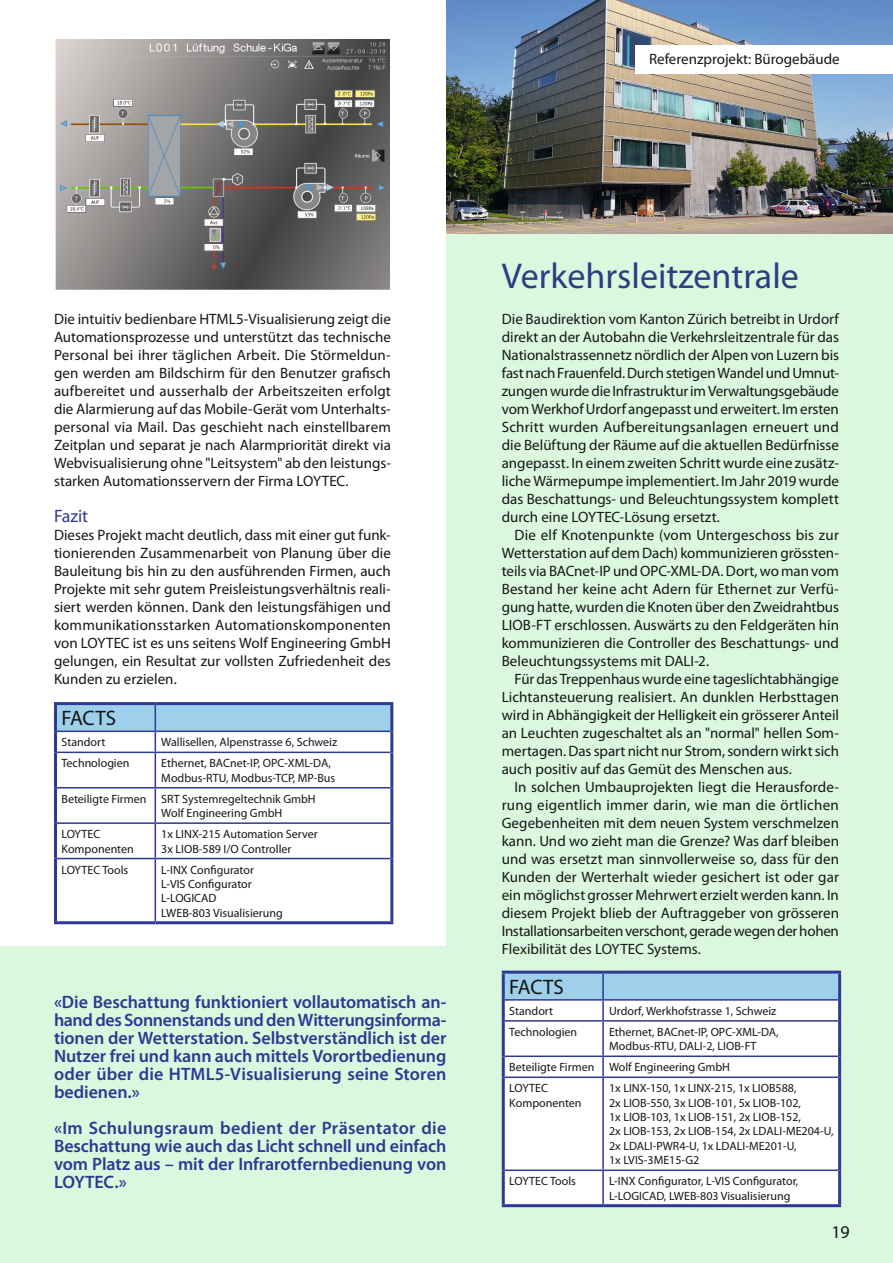
<style>
.page{position:relative;width:893px;height:1263px;background:#fff}
.page>*{position:absolute;margin:0;border:0;box-sizing:border-box;transform-origin:0 0}
.t1{font:36px "Myriad Pro";color:#2b3e83}
.t2{font:21px "Myriad Pro";letter-spacing:-.01em;color:#151616}
.t3{font:600 18px/18px "Myriad Pro";color:#2d3993;text-align:justify}
.t4{font:18px "Myriad Pro";letter-spacing:-.01em;color:#2d3993}
.t5{font:18px "Myriad Pro";color:#151616}
.t6{font:15px/18px "Myriad Pro";color:#151616;text-align:justify}
.t7{font:12px/14.4px "Myriad Pro";color:#151616}
</style>
<div class="page">
<div style="left:446px;top:232px;width:447px;height:1031px;background:#dbf8de"></div>
<div style="left:0;top:947px;width:475px;height:316px;background:#dbf8de"></div>
<img style="left:446px;top:0;width:447px;height:233px">
<svg style="left:57px;top:753px;width:333px;height:168px"></svg>
<svg style="left:57px;top:705px;width:333px;height:47px"></svg>
<hr style="left:57px;top:752px;width:98px;height:1px;background:#2d3993">
<hr style="left:155px;top:752px;width:235px;height:1px;background:#2d3993">
<hr style="left:155px;top:753px;width:1px;height:34px;background:#2d3993">
<hr style="left:57px;top:787px;width:98px;height:1px;background:#2d3993">
<hr style="left:155px;top:787px;width:235px;height:1px;background:#2d3993">
<hr style="left:155px;top:788px;width:1px;height:34px;background:#2d3993">
<hr style="left:57px;top:822px;width:98px;height:2px;background:#2d3993">
<hr style="left:155px;top:822px;width:235px;height:2px;background:#2d3993">
<hr style="left:155px;top:824px;width:1px;height:34px;background:#2d3993">
<hr style="left:57px;top:858px;width:98px;height:1px;background:#2d3993">
<hr style="left:155px;top:858px;width:235px;height:1px;background:#2d3993">
<hr style="left:155px;top:859px;width:1px;height:62px;background:#2d3993">
<hr style="left:54px;top:702px;width:101px;height:3px;background:#2d3993">
<hr style="left:54px;top:705px;width:3px;height:26px;background:#2d3993">
<hr style="left:155px;top:702px;width:238px;height:3px;background:#2d3993">
<hr style="left:390px;top:705px;width:3px;height:26px;background:#2d3993">
<hr style="left:54px;top:731px;width:3px;height:21px;background:#2d3993">
<hr style="left:390px;top:731px;width:3px;height:21px;background:#2d3993">
<hr style="left:54px;top:752px;width:3px;height:36px;background:#2d3993">
<hr style="left:390px;top:752px;width:3px;height:36px;background:#2d3993">
<hr style="left:54px;top:788px;width:3px;height:35px;background:#2d3993">
<hr style="left:390px;top:788px;width:3px;height:35px;background:#2d3993">
<hr style="left:54px;top:823px;width:3px;height:35px;background:#2d3993">
<hr style="left:390px;top:823px;width:3px;height:35px;background:#2d3993">
<hr style="left:54px;top:858px;width:3px;height:63px;background:#2d3993">
<hr style="left:390px;top:858px;width:3px;height:63px;background:#2d3993">
<hr style="left:54px;top:921px;width:101px;height:3px;background:#2d3993">
<hr style="left:155px;top:921px;width:238px;height:3px;background:#2d3993">
<div style="left:505px;top:1022px;width:333px;height:182px;background:#fff"></div>
<svg style="left:505px;top:974px;width:333px;height:46px;background:#c3def0"></svg>
<hr style="left:505px;top:1020px;width:98px;height:2px;background:#2d3993">
<hr style="left:603px;top:1020px;width:235px;height:2px;background:#2d3993">
<hr style="left:602px;top:1022px;width:2px;height:33px;background:#2d3993">
<hr style="left:505px;top:1055px;width:98px;height:2px;background:#2d3993">
<hr style="left:603px;top:1055px;width:235px;height:2px;background:#2d3993">
<svg style="left:602px;top:1057px;width:2px;height:19px"></svg>
<hr style="left:505px;top:1076px;width:98px;height:2px;background:#2d3993">
<hr style="left:603px;top:1076px;width:235px;height:2px;background:#2d3993">
<hr style="left:602px;top:1078px;width:2px;height:91px;background:#2d3993">
<hr style="left:505px;top:1169px;width:98px;height:2px;background:#2d3993">
<hr style="left:603px;top:1169px;width:235px;height:2px;background:#2d3993">
<hr style="left:602px;top:1171px;width:2px;height:33px;background:#2d3993">
<hr style="left:502px;top:971px;width:101px;height:3px;background:#2d3993">
<hr style="left:502px;top:974px;width:3px;height:26px;background:#2d3993">
<hr style="left:603px;top:971px;width:238px;height:3px;background:#2d3993">
<hr style="left:838px;top:974px;width:3px;height:26px;background:#2d3993">
<hr style="left:502px;top:1000px;width:3px;height:21px;background:#2d3993">
<hr style="left:838px;top:1000px;width:3px;height:21px;background:#2d3993">
<hr style="left:502px;top:1021px;width:3px;height:35px;background:#2d3993">
<hr style="left:838px;top:1021px;width:3px;height:35px;background:#2d3993">
<hr style="left:502px;top:1056px;width:3px;height:21px;background:#2d3993">
<hr style="left:838px;top:1056px;width:3px;height:21px;background:#2d3993">
<hr style="left:502px;top:1077px;width:3px;height:93px;background:#2d3993">
<hr style="left:838px;top:1077px;width:3px;height:93px;background:#2d3993">
<hr style="left:502px;top:1170px;width:3px;height:34px;background:#2d3993">
<hr style="left:838px;top:1170px;width:3px;height:34px;background:#2d3993">
<hr style="left:502px;top:1204px;width:101px;height:3px;background:#2d3993">
<hr style="left:603px;top:1204px;width:238px;height:3px;background:#2d3993">
<img style="left:56px;top:39px;width:334px;height:250px">
<div style="left:635px;top:45px;width:258px;height:29px;background:#fff"></div>
<p class="t6" style="left:649px;top:49px;width:192px">Referenzprojekt: Bürogebäude</p>
<p class="t6" style="left:54px;top:310px;width:338px">Die intuitiv bedienbare HTML5-Visualisierung zeigt die Automationsprozesse und unterstützt das technische Personal bei ihrer täglichen Arbeit. Die Störmeldun&shy;gen werden am Bildschirm für den Benutzer grafisch aufbereitet und ausserhalb der Arbeitszeiten erfolgt die Alarmierung auf das Mobile-Gerät vom Unterhalts&shy;personal via Mail. Das geschieht nach einstellbarem Zeitplan und separat je nach Alarmpriorität direkt via Webvisualisierung ohne "Leitsystem" ab den leistungs&shy;starken Automationsservern der Firma LOYTEC.</p>
<p class="t4" style="left:54px;top:505px;width:36px">Fazit</p>
<p class="t6" style="left:54px;top:526px;width:338px">Dieses Projekt macht deutlich, dass mit einer gut funk&shy;tionierenden Zusammenarbeit von Planung über die Bauleitung bis hin zu den ausführenden Firmen, auch Projekte mit sehr gutem Preisleistungsverhältnis reali&shy;siert werden können. Dank den leistungsfähigen und kommunikationsstarken Automationskomponenten von LOYTEC ist es uns seitens Wolf Engineering GmbH gelungen, ein Resultat zur vollsten Zufriedenheit des Kunden zu erzielen.</p>
<h2 class="t2" style="left:62px;top:705px;width:56px">FACTS</h2>
<p class="t7" style="left:62px;top:735px;width:45px">Standort</p>
<p class="t7" style="left:161px;top:735px;width:177px">Wallisellen, Alpenstrasse 6, Schweiz</p>
<p class="t7" style="left:62px;top:756px;width:69px">Technologien</p>
<p class="t7" style="left:161px;top:756px;width:176px">Ethernet, BACnet-IP, OPC-XML-DA,<br>Modbus-RTU, Modbus-TCP, MP-Bus</p>
<p class="t7" style="left:161px;top:791px;width:156px;text-indent:-100px">Beteiligte Firmen SRT Systemregeltechnik GmbH<br>Wolf Engineering GmbH</p>
<p class="t7" style="left:62px;top:827px;width:74px">LOYTEC<br>Komponenten</p>
<p class="t7" style="left:161px;top:827px;width:158px">1x LINX-215 Automation Server<br>3x LIOB-589 I/O Controller</p>
<p class="t7" style="left:62px;top:862px;width:68px">LOYTEC Tools</p>
<p class="t7" style="left:161px;top:862px;width:123px">L-INX Configurator<br>L-VIS Configurator<br>L-LOGICAD<br>LWEB-803 Visualisierung</p>
<p class="t3" style="left:54px;top:993px;width:394px">«Die Beschattung funktioniert vollautomatisch an&shy;hand des Sonnenstands und den Witterungsinforma&shy;tionen der Wetterstation. Selbstverständlich ist der Nutzer frei und kann auch mittels Vorortbedienung oder über die HTML5-Visualisierung seine Storen bedienen.»</p>
<p class="t3" style="left:54px;top:1119px;width:394px">«Im Schulungsraum bedient der Präsentator die Beschattung wie auch das Licht schnell und einfach vom Platz aus – mit der Infrarotfernbedienung von LOYTEC.»</p>
<h1 class="t1" style="left:502px;top:254px;width:299px">Verkehrsleitzentrale</h1>
<p class="t6" style="left:502px;top:310px;width:339px">Die Baudirektion vom Kanton Zürich betreibt in Urdorf direkt an der Autobahn die Verkehrsleitzentrale für das Nationalstrassennetz nördlich der Alpen von Luzern bis fast nach Frauenfeld. Durch stetigen Wandel und Umnut&shy;zungen wurde die Infrastruktur im Verwaltungsgebäude vom Werkhof Urdorf angepasst und erweitert. Im ersten Schritt wurden Aufbereitungsanlagen erneuert und die Belüftung der Räume auf die aktuellen Bedürfnisse angepasst. In einem zweiten Schritt wurde eine zusätz&shy;liche Wärmepumpe implementiert. Im Jahr 2019 wurde das Beschattungs- und Beleuchtungssystem komplett durch eine LOYTEC-Lösung ersetzt.</p>
<p class="t6" style="left:502px;top:526px;width:339px;text-indent:13px">Die elf Knotenpunkte (vom Untergeschoss bis zur Wetterstation auf dem Dach) kommunizieren grössten&shy;teils via BACnet-IP und OPC-XML-DA. Dort, wo man vom Bestand her keine acht Adern für Ethernet zur Verfü&shy;gung hatte, wurden die Knoten über den Zweidrahtbus LIOB-FT erschlossen. Auswärts zu den Feldgeräten hin kommunizieren die Controller des Beschattungs- und Beleuchtungssystems mit DALI-2.</p>
<p class="t6" style="left:502px;top:670px;width:339px;text-indent:13px">Für das Treppenhaus wurde eine tageslichtabhängige Lichtansteuerung realisiert. An dunklen Herbsttagen wird in Abhängigkeit der Helligkeit ein grösserer Anteil an Leuchten zugeschaltet als an "normal" hellen Som&shy;mertagen. Das spart nicht nur Strom, sondern wirkt sich auch positiv auf das Gemüt des Menschen aus.</p>
<p class="t6" style="left:502px;top:778px;width:339px;text-indent:13px">In solchen Umbauprojekten liegt die Herausforde&shy;rung eigentlich immer darin, wie man die örtlichen Gegebenheiten mit dem neuen System verschmelzen kann. Und wo zieht man die Grenze? Was darf bleiben und was ersetzt man sinnvollerweise so, dass für den Kunden der Werterhalt wieder gesichert ist oder gar ein möglichst grosser Mehrwert erzielt werden kann. In diesem Projekt blieb der Auftraggeber von grösseren Installationsarbeiten verschont, gerade wegen der hohen Flexibilität des LOYTEC Systems.</p>
<h2 class="t2" style="left:509px;top:974px;width:56px">FACTS</h2>
<p class="t7" style="left:509px;top:1003px;width:45px">Standort</p>
<p class="t7" style="left:609px;top:1003px;width:169px">Urdorf, Werkhofstrasse 1, Schweiz</p>
<p class="t7" style="left:509px;top:1024px;width:69px">Technologien</p>
<p class="t7" style="left:609px;top:1024px;width:171px">Ethernet, BACnet-IP, OPC-XML-DA,<br>Modbus-RTU, DALI-2, LIOB-FT</p>
<p class="t7" style="left:509px;top:1056px;width:222px;line-height:21px">Beteiligte Firmen Wolf Engineering GmbH<br>LOYTEC</p>
<p class="t7" style="left:509px;top:1095px;width:74px">Komponenten</p>
<p class="t7" style="left:609px;top:1081px;width:226px">1x LINX-150, 1x LINX-215, 1x LIOB588,<br>2x LIOB-550, 3x LIOB-101, 5x LIOB-102,<br>1x LIOB-103, 1x LIOB-151, 2x LIOB-152,<br>2x LIOB-153, 2x LIOB-154, 2x LDALI-ME204-U, 2x LDALI-PWR4-U, 1x LDALI-ME201-U,<br>1x LVIS-3ME15-G2</p>
<p class="t7" style="left:509px;top:1174px;width:68px">LOYTEC Tools</p>
<p class="t7" style="left:609px;top:1174px;width:191px">L-INX Configurator, L-VIS Configurator,<br>L-LOGICAD, LWEB-803 Visualisierung</p>
<p class="t5" style="left:831px;top:1220px;width:20px">19</p>
</div>
